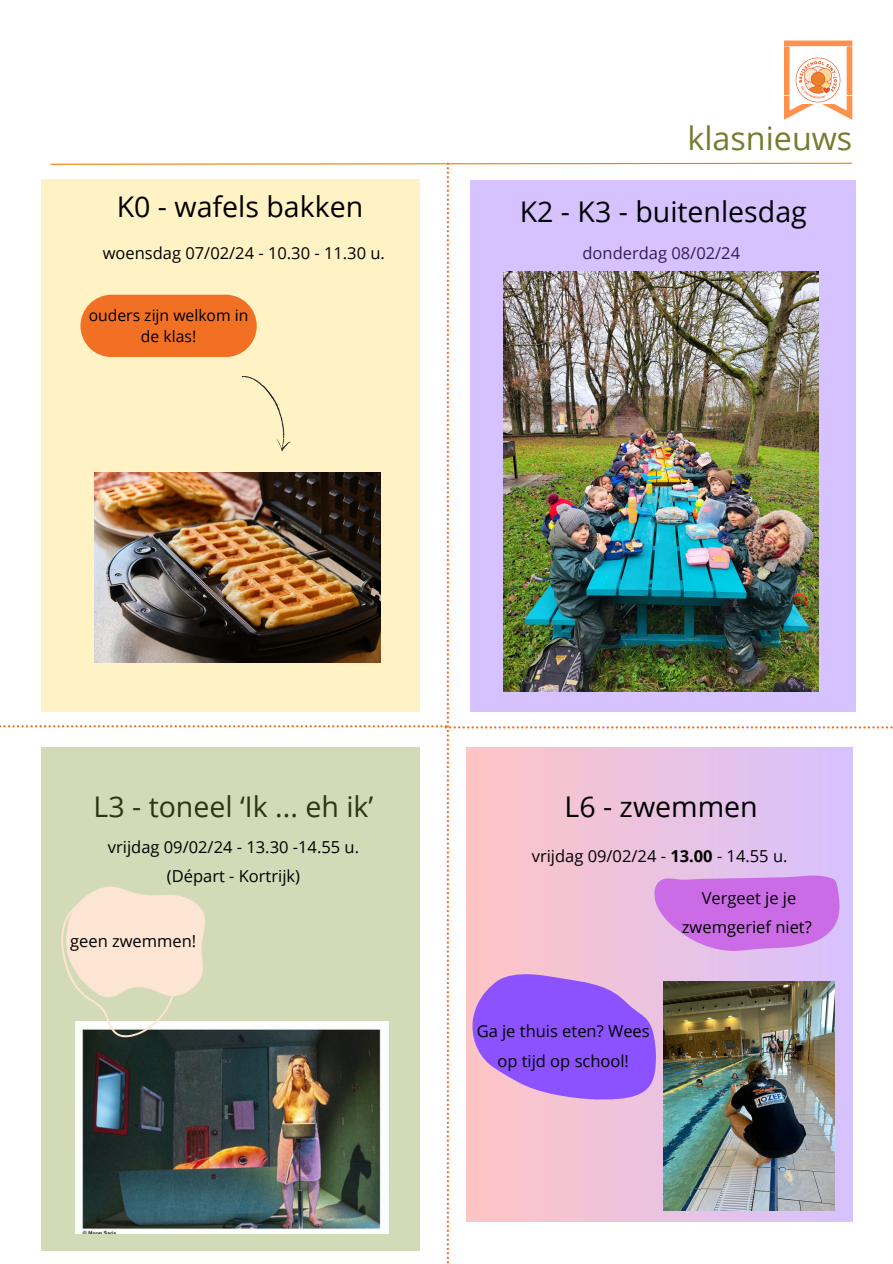
<style>
.page{position:relative;width:893px;height:1264px;background:#fff}
.page>*{position:absolute;margin:0;border:0;box-sizing:border-box;transform-origin:0 0}
.t1{font:32.25px "Open Sans";color:#757c2f}
.t2{font:28.5px "Open Sans";color:#000}
.t3{font:16.5px/29.2px "Open Sans";color:#000;text-align:center}
.t4{font:15.75px/21.3px "Open Sans";color:#000;text-align:center}
.s1{font-weight:700}
</style>
<div class="page">
<svg style="left:784px;top:41px;width:68px;height:79px"></svg>
<img style="left:794px;top:57px;width:47px;height:47px">
<img style="left:0;top:162px;width:892px;height:1101px">
<p class="t1" style="left:687px;top:116px;width:166px">klasnieuws</p>
<p class="t2" style="left:117px;top:186px;width:248px">K0 - wafels bakken</p>
<h2 class="t2" style="left:519px;top:191px;width:288px">K2 - K3 - buitenlesdag</h2>
<p class="t3" style="left:103px;top:238px;width:284px">woensdag 07/02/24 - 10.30 - 11.30 u.</p>
<p class="t4" style="left:89px;top:304px;width:161px">ouders zijn welkom in de klas!</p>
<h2 class="t3" style="left:582px;top:238px;width:159px">donderdag 08/02/24</h2>
<p class="t2" style="left:94px;top:786px;width:281px">L3 - toneel ‘Ik ... eh ik’</p>
<p class="t3" style="left:108px;top:832px;width:253px">vrijdag 09/02/24 - 13.30 -14.55 u. (Départ - Kortrijk)</p>
<h2 class="t3" style="left:70px;top:926px;width:128px">geen zwemmen!</h2>
<p class="t2" style="left:564px;top:786px;width:194px">L6 - zwemmen</p>
<p class="t3" style="left:531px;top:840px;width:257px">vrijdag 09/02/24 - <span class="s1">13.00</span> - 14.55 u.</p>
<p class="t3" style="left:681px;top:882px;width:131px">Vergeet je je zwemgerief niet?</p>
<p class="t3" style="left:476px;top:1016px;width:174px">Ga je thuis eten? Wees op tijd op school!</p>
</div>
